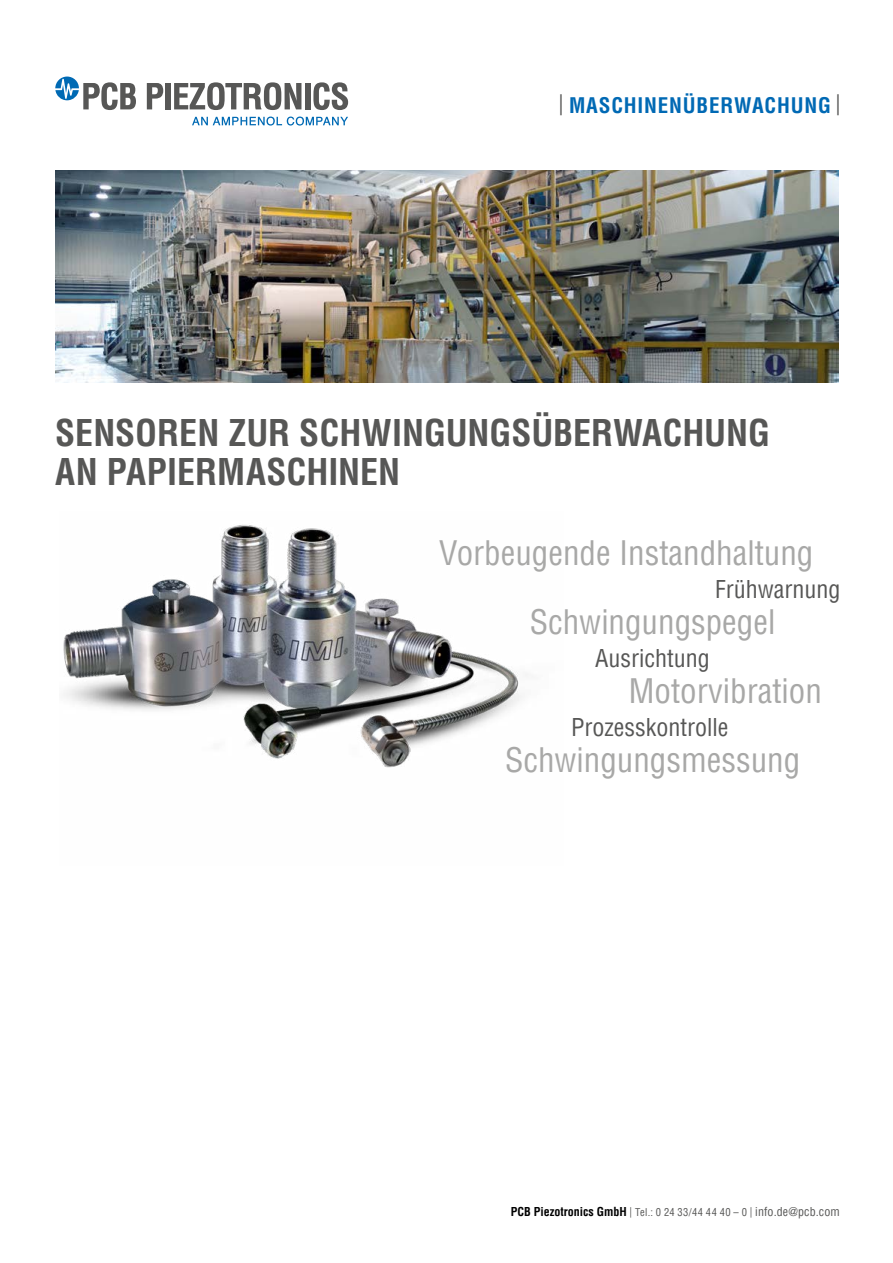
<style>
.page{position:relative;width:893px;height:1263px;background:#fff}
.page>*{position:absolute;margin:0;border:0;box-sizing:border-box;transform-origin:0 0}
.t1{font:700 condensed 36px/39px "Helvetica LT Pro";color:#575756}
.t2{font:condensed 33px "Helvetica LT Pro";color:#a8a8a7}
.t3{font:condensed 24px "Helvetica LT Pro";color:#575756}
.t4{font:700 condensed 21px "Helvetica LT Pro";letter-spacing:.04em;color:#0069b4}
.t5{font:condensed 10.5px "Helvetica LT Pro";letter-spacing:.045em;color:#575756}
.s1{font-weight:400;color:#575756}
.s2{font-weight:700;font-size:12px;color:#000}
.s3{font-size:12px}
</style>
<div class="page">
<img style="left:55px;top:170px;width:783px;height:213px">
<img style="left:63px;top:524px;width:465px;height:244px">
<svg style="left:192px;top:117px;width:156px;height:9px"></svg>
<svg style="left:55px;top:77px;width:81px;height:33px"></svg>
<svg style="left:147px;top:83px;width:16px;height:26px"></svg>
<div style="left:165px;top:83px;width:6px;height:26px;background:#575756"></div>
<svg style="left:174px;top:82px;width:127px;height:28px"></svg>
<div style="left:305px;top:83px;width:5px;height:26px;background:#575756"></div>
<svg style="left:313px;top:82px;width:35px;height:28px"></svg>
<p class="t4" style="left:559px;top:91px;width:283px"><span class="s1">|</span> MASCHINENÜBERWACHUNG <span class="s1">|</span></p>
<p class="t1" style="left:55px;top:412px;width:716px">SENSOREN ZUR SCHWINGUNGSÜBERWACHUNG<br>AN PAPIERMASCHINEN</p>
<p class="t2" style="left:439px;top:532px;width:376px">Vorbeugende Instandhaltung</p>
<p class="t3" style="left:715px;top:574px;width:127px">Frühwarnung</p>
<p class="t2" style="left:530px;top:601px;width:247px">Schwingungspegel</p>
<p class="t3" style="left:595px;top:643px;width:116px">Ausrichtung</p>
<p class="t2" style="left:629px;top:670px;width:195px">Motorvibration</p>
<p class="t3" style="left:571px;top:712px;width:159px">Prozesskontrolle</p>
<p class="t2" style="left:505px;top:739px;width:297px">Schwingungsmessung</p>
<p class="t5" style="left:511px;top:1206px;width:331px"><span class="s2">PCB Piezotronics GmbH</span> | Tel.: 0 24 33/44 44 40 – 0 | <span class="s3">info.de@pcb.com</span></p>
</div>
